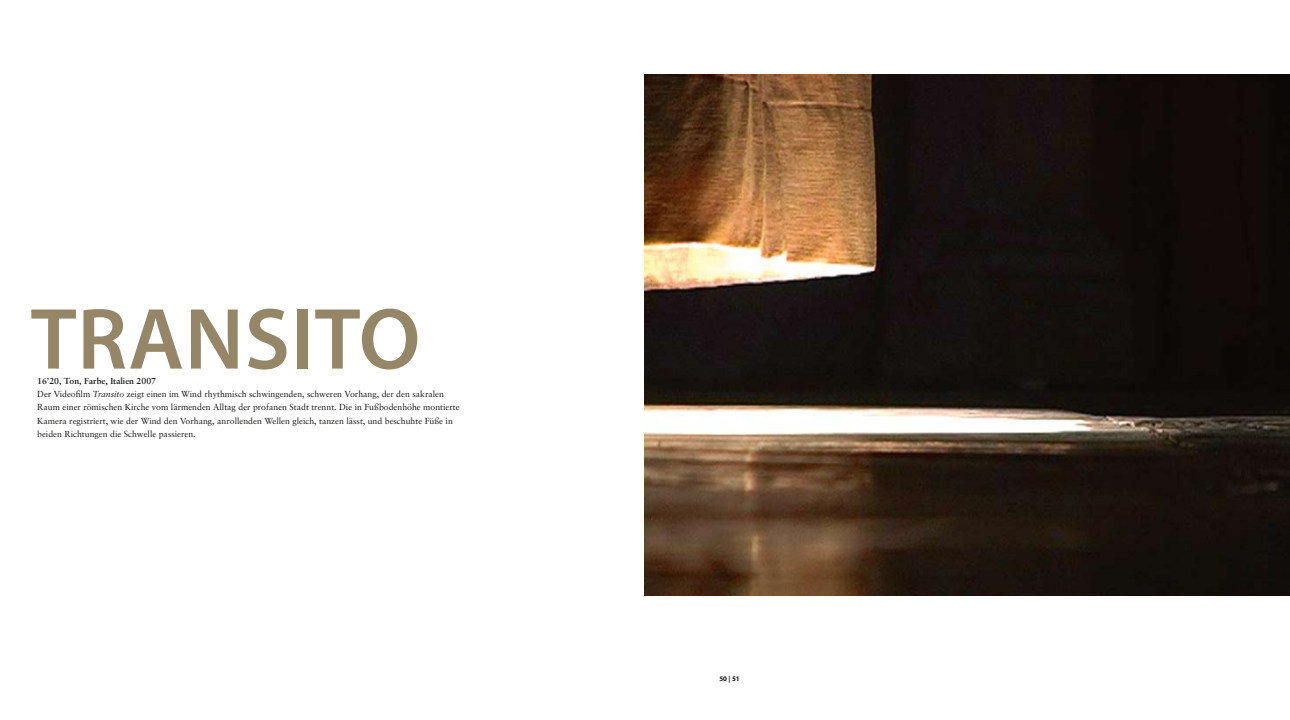
<style>
.page{position:relative;width:1290px;height:720px;background:#fff}
.page>*{position:absolute;margin:0;border:0;box-sizing:border-box;transform-origin:0 0}
.t1{font:600 87.5px "Myriad Pro";letter-spacing:.01em;color:#948667}
.t2{font:8.75px/13.1px "Sabon";color:#1a1a18}
.t3{font:700 7px "Myriad Pro";color:#1a1a18}
.s1{font-weight:700}
.s2{font-style:italic}
</style>
<div class="page">
<img style="left:645px;top:74px;width:645px;height:521px">
<h1 class="t1" style="left:31px;top:283px;width:391px">TRANSITO</h1>
<p class="t2" style="left:37px;top:374px;width:424px"><span class="s1">16’20, Ton, Farbe, Italien 2007<br></span>Der Videofilm <span class="s2">Transito</span> zeigt einen im Wind rhythmisch schwingenden, schweren Vorhang, der den sakralen Raum einer römischen Kirche vom lärmenden Alltag der profanen Stadt trennt. Die in Fußbodenhöhe montierte Kamera registriert, wie der Wind den Vorhang, anrollenden Wellen gleich, tanzen lässt, und beschuhte Füße in beiden Richtungen die Schwelle passieren.</p>
<p class="t3" style="left:719px;top:674px;width:22px">50 | 51</p>
</div>
